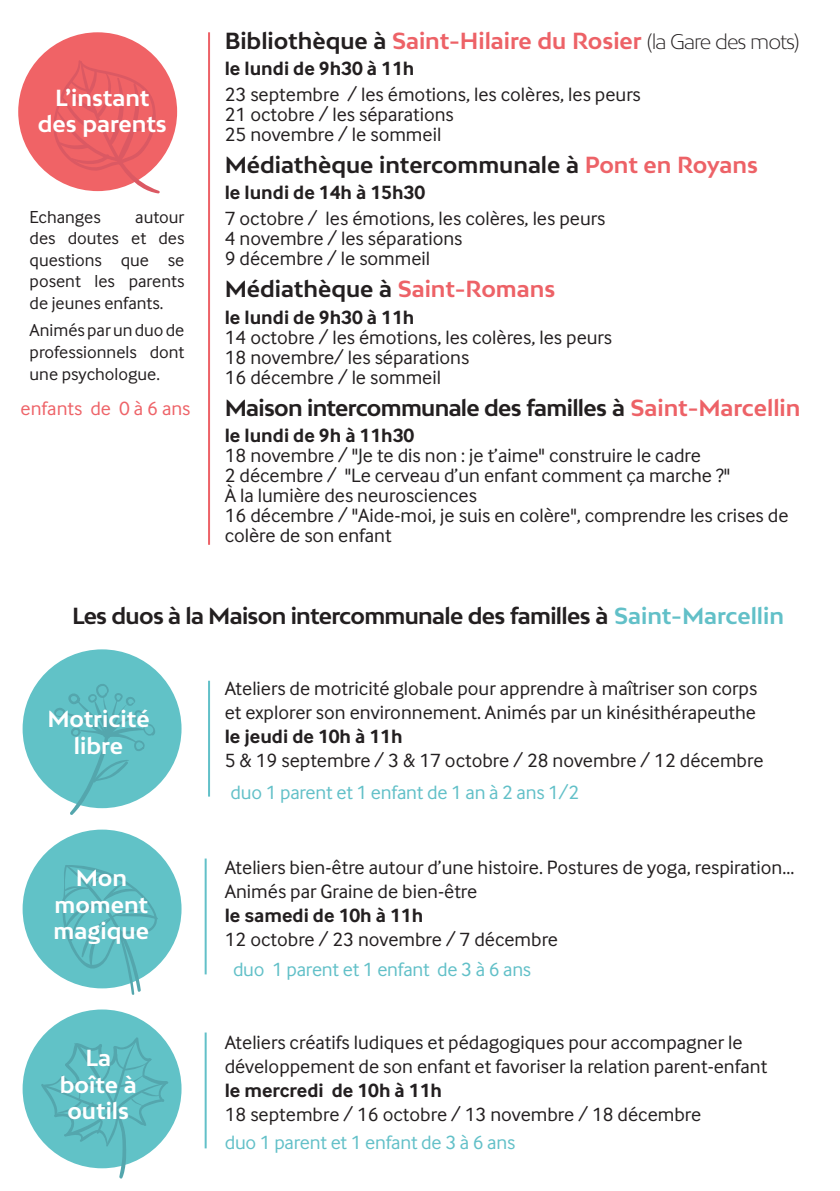
<style>
.page{position:relative;width:840px;height:1191px;background:#fff}
.page>*{position:absolute;margin:0;border:0;box-sizing:border-box;transform-origin:0 0}
.t1{font:700 22px "Bw Mitga";letter-spacing:-.015em;color:#231f20}
.t2{font:700 22px "Bw Mitga";color:#fff}
.t3{font:700 22px "Bw Mitga";color:#ed6267}
.t4{font:20px/24px "Inter Face";color:#231f20}
.t5{font:700 20px "Inter Face";color:#231f20}
.t6{font:20px "Inter Face";letter-spacing:-.01em;color:#62c0c8}
.t7{font:20px "Inter Face";color:#ee6368}
.t8{font:18px/21.6px "Inter Face";color:#231f20;text-align:justify}
.s1{color:#231f20}
.s2{font-weight:300;font-size:20px;color:#231f20}
.s3{color:#ed6267}
.s4{color:#62c0c8}
</style>
<div class="page">
<div style="left:23px;top:829px;width:158px;height:159px;background:#61c2c7;border-radius:50%"></div>
<svg style="left:61px;top:865px;width:98px;height:130px"></svg>
<div style="left:23px;top:1009px;width:158px;height:159px;background:#61c2c7;border-radius:50%"></div>
<svg style="left:41px;top:1037px;width:128px;height:142px"></svg>
<hr style="left:208px;top:32px;width:2px;height:513px;background:#ed6267">
<hr style="left:208px;top:680px;width:2px;height:116px;background:#62c0c8">
<hr style="left:204px;top:858px;width:2px;height:116px;background:#62c0c8">
<hr style="left:204px;top:1032px;width:2px;height:116px;background:#62c0c8">
<div style="left:18px;top:32px;width:159px;height:159px;background:#f06366;border-radius:50%"></div>
<svg style="left:51px;top:60px;width:109px;height:134px"></svg>
<div style="left:23px;top:649px;width:158px;height:159px;background:#61c2c7;border-radius:50%"></div>
<svg style="left:53px;top:684px;width:104px;height:131px"></svg>
<p class="t2" style="left:55px;top:83px;width:96px">L’instant</p>
<p class="t2" style="left:38px;top:109px;width:130px">des parents</p>
<p class="t8" style="left:30px;top:206px;width:73px">Echanges</p>
<p class="t8" style="left:30px;top:206px;width:156px;text-indent:106px">autour des doutes et des questions que se posent les parents de jeunes enfants.</p>
<p class="t8" style="left:30px;top:319px;width:156px">Animés par un duo de professionnels dont une psychologue.</p>
<p class="t7" style="left:21px;top:397px;width:171px">enfants de 0 à 6 ans</p>
<p class="t3" style="left:224px;top:27px;width:576px"><span class="s1">Bibliothèque à</span> Saint-Hilaire du Rosier <span class="s2">(la Gare des mots)</span></p>
<p class="t5" style="left:224px;top:57px;width:191px">le lundi de 9h30 à 11h</p>
<p class="t4" style="left:224px;top:82px;width:417px">23 septembre / les émotions, les colères, les peurs</p>
<p class="t4" style="left:224px;top:102px;width:230px">21 octobre / les séparations</p>
<p class="t4" style="left:224px;top:122px;width:218px">25 novembre / le sommeil</p>
<p class="t1" style="left:224px;top:150px;width:534px">Médiathèque intercommunale à <span class="s3">Pont en Royans</span></p>
<p class="t5" style="left:224px;top:181px;width:202px">le lundi de 14h à 15h30</p>
<p class="t4" style="left:224px;top:206px;width:382px">7 octobre / les émotions, les colères, les peurs</p>
<p class="t4" style="left:224px;top:226px;width:239px">4 novembre / les séparations</p>
<p class="t4" style="left:224px;top:246px;width:207px">9 décembre / le sommeil</p>
<p class="t1" style="left:224px;top:274px;width:332px">Médiathèque à <span class="s3">Saint-Romans</span></p>
<p class="t5" style="left:224px;top:305px;width:191px">le lundi de 9h30 à 11h</p>
<p class="t4" style="left:224px;top:325px;width:388px">14 octobre / les émotions, les colères, les peurs</p>
<p class="t4" style="left:224px;top:345px;width:246px">18 novembre/ les séparations</p>
<p class="t4" style="left:224px;top:365px;width:218px">16 décembre / le sommeil</p>
<p class="t1" style="left:224px;top:393px;width:577px">Maison intercommunale des familles à <span class="s3">Saint-Marcellin</span></p>
<p class="t5" style="left:224px;top:424px;width:191px">le lundi de 9h à 11h30</p>
<p class="t4" style="left:224px;top:443px;width:477px">18 novembre / "Je te dis non : je t’aime" construire le cadre</p>
<p class="t4" style="left:224px;top:465px;width:506px;line-height:20px">2 décembre / "Le cerveau d’un enfant comment ça marche ?"<br>À la lumière des neurosciences</p>
<p class="t4" style="left:224px;top:505px;width:565px;line-height:20px">16 décembre / "Aide-moi, je suis en colère", comprendre les crises de colère de son enfant</p>
<p class="t1" style="left:72px;top:601px;width:713px">Les duos à la Maison intercommunale des familles à <span class="s4">Saint-Marcellin</span></p>
<p class="t2" style="left:47px;top:704px;width:104px">Motricité</p>
<p class="t2" style="left:74px;top:731px;width:50px">libre</p>
<p class="t2" style="left:76px;top:863px;width:53px">Mon</p>
<p class="t2" style="left:54px;top:889px;width:95px">moment</p>
<p class="t2" style="left:54px;top:916px;width:97px">magique</p>
<p class="t2" style="left:85px;top:1043px;width:27px">La</p>
<p class="t2" style="left:60px;top:1070px;width:78px">boîte à</p>
<p class="t2" style="left:67px;top:1096px;width:63px">outils</p>
<p class="t4" style="left:224px;top:676px;width:534px">Ateliers de motricité globale pour apprendre à maîtriser son corps et explorer son environnement. Animés par un kinésithérapeuthe</p>
<p class="t5" style="left:224px;top:725px;width:179px">le jeudi de 10h à 11h</p>
<p class="t4" style="left:224px;top:748px;width:540px">5 &amp; 19 septembre / 3 &amp; 17 octobre / 28 novembre / 12 décembre</p>
<p class="t6" style="left:230px;top:780px;width:350px">duo 1 parent et 1 enfant de 1 an à 2 ans 1/2</p>
<p class="t4" style="left:224px;top:855px;width:570px">Ateliers bien-être autour d’une histoire. Postures de yoga, respiration...<br>Animés par Graine de bien-être</p>
<p class="t5" style="left:224px;top:904px;width:200px">le samedi de 10h à 11h</p>
<p class="t4" style="left:224px;top:927px;width:335px">12 octobre / 23 novembre / 7 décembre</p>
<p class="t6" style="left:233px;top:958px;width:299px">duo 1 parent et 1 enfant de 3 à 6 ans</p>
<p class="t4" style="left:224px;top:1030px;width:543px">Ateliers créatifs ludiques et pédagogiques pour accompagner le développement de son enfant et favoriser la relation parent-enfant</p>
<p class="t5" style="left:224px;top:1079px;width:219px">le mercredi de 10h à 11h</p>
<p class="t4" style="left:224px;top:1102px;width:478px">18 septembre / 16 octobre / 13 novembre / 18 décembre</p>
<p class="t6" style="left:224px;top:1131px;width:292px">duo 1 parent et 1 enfant de 3 à 6 ans</p>
</div>
